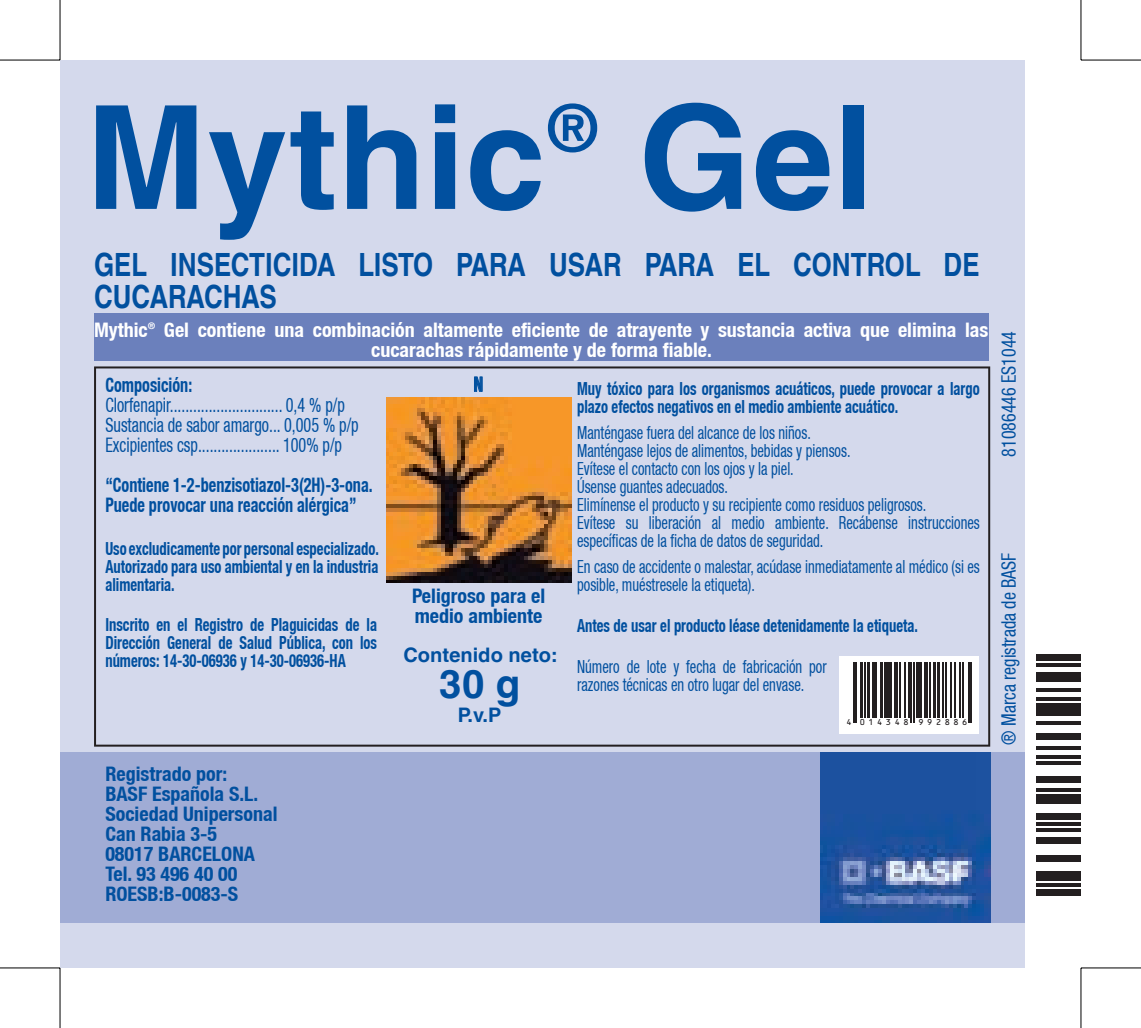
<style>
.page{position:relative;width:1141px;height:1028px;background:#fff}
.page>*{position:absolute;margin:0;border:0;box-sizing:border-box;transform-origin:0 0}
.t1{font:700 144px "Helvetica Linotype";color:#01509f}
.t2{font:700 64.8px "Helvetica Linotype";color:#01509f}
.t3{font:700 40px "Helvetica Linotype";color:#01509f}
.t4{font:700 32px/32px "Helvetica Linotype";color:#01509f;scale:.81 1}
.t5{font:700 condensed 20px/20px "Helvetica Neue LT";color:#01509f}
.t6{font:700 condensed 20px/20px "Helvetica Neue LT";color:#fff}
.t7{font:condensed 20px/20px "Helvetica Neue LT";color:#01509f;scale:.81 1}
.t8{font:700 condensed 20px/20px "Helvetica Neue LT";color:#01509f;scale:.81 1}
.t9{font:condensed 20px "Helvetica Neue LT";color:#01509f;scale:.9 1}
.t10{font:700 20px "Helvetica Linotype";color:#01509f}
.t11{font:condensed 18px/18px "Helvetica Neue LT";color:#01509f;scale:.81 1}
.t12{font:700 condensed 18px/18px "Helvetica Neue LT";color:#01509f;text-align:justify;scale:.81 1}
.t13{font:700 8.8px "Helvetica Linotype";color:#fff}
.t14{font:8px "OCRB";letter-spacing:.355em;color:#231f20}
</style>
<div class="page">
<div style="left:60px;top:60px;width:964px;height:907px;background:#d4d9ec"></div>
<div style="left:1036px;top:654px;width:44px;height:6px;background:#231f20"></div>
<hr style="left:1036px;top:663px;width:44px;height:3px;background:#231f20">
<div style="left:1036px;top:672px;width:44px;height:9px;background:#231f20"></div>
<svg style="left:1036px;top:688px;width:44px;height:3px"></svg>
<hr style="left:1036px;top:697px;width:44px;height:3px;background:#231f20">
<div style="left:1036px;top:703px;width:44px;height:12px;background:#231f20"></div>
<hr style="left:1036px;top:721px;width:44px;height:3px;background:#231f20">
<div style="left:1036px;top:733px;width:44px;height:6px;background:#231f20"></div>
<hr style="left:1036px;top:745px;width:44px;height:3px;background:#231f20">
<svg style="left:1036px;top:755px;width:44px;height:3px"></svg>
<hr style="left:1036px;top:761px;width:44px;height:3px;background:#231f20">
<div style="left:1036px;top:776px;width:44px;height:6px;background:#231f20"></div>
<hr style="left:1036px;top:788px;width:44px;height:3px;background:#231f20">
<div style="left:1036px;top:794px;width:44px;height:9px;background:#231f20"></div>
<div style="left:1036px;top:812px;width:44px;height:6px;background:#231f20"></div>
<svg style="left:1036px;top:822px;width:44px;height:3px"></svg>
<hr style="left:1036px;top:828px;width:44px;height:3px;background:#231f20">
<div style="left:1036px;top:837px;width:44px;height:6px;background:#231f20"></div>
<div style="left:1036px;top:855px;width:44px;height:6px;background:#231f20"></div>
<div style="left:1036px;top:870px;width:44px;height:9px;background:#231f20"></div>
<hr style="left:1036px;top:882px;width:44px;height:3px;background:#231f20">
<div style="left:1036px;top:889px;width:44px;height:6px;background:#231f20"></div>
<svg style="left:94px;top:366px;width:896px;height:380px"></svg>
<div style="left:60px;top:752px;width:964px;height:170px;background:#a0acd5"></div>
<img style="left:820px;top:752px;width:170px;height:170px">
<div style="left:94px;top:313px;width:894px;height:47px;background:#6b80bc"></div>
<svg style="left:839px;top:655px;width:139px;height:78px;background:#dad9da"></svg>
<hr style="left:853px;top:662px;width:1px;height:60px;background:#231f20">
<hr style="left:855px;top:662px;width:1px;height:60px;background:#231f20">
<hr style="left:860px;top:662px;width:3px;height:55px;background:#231f20">
<hr style="left:864px;top:662px;width:1px;height:55px;background:#231f20">
<hr style="left:866px;top:662px;width:3px;height:55px;background:#231f20">
<hr style="left:871px;top:662px;width:3px;height:55px;background:#231f20">
<hr style="left:875px;top:662px;width:1px;height:55px;background:#231f20">
<hr style="left:880px;top:662px;width:3px;height:55px;background:#231f20">
<div style="left:884px;top:662px;width:5px;height:55px;background:#231f20"></div>
<hr style="left:890px;top:662px;width:1px;height:55px;background:#231f20">
<hr style="left:894px;top:662px;width:4px;height:55px;background:#231f20">
<hr style="left:899px;top:662px;width:1px;height:55px;background:#231f20">
<hr style="left:904px;top:662px;width:1px;height:55px;background:#231f20">
<hr style="left:908px;top:662px;width:1px;height:55px;background:#231f20">
<hr style="left:910px;top:662px;width:2px;height:60px;background:#231f20">
<hr style="left:913px;top:662px;width:1px;height:60px;background:#231f20">
<svg style="left:915px;top:662px;width:4px;height:55px"></svg>
<hr style="left:920px;top:662px;width:2px;height:55px;background:#231f20">
<hr style="left:924px;top:662px;width:4px;height:55px;background:#231f20">
<hr style="left:929px;top:662px;width:1px;height:55px;background:#231f20">
<hr style="left:933px;top:662px;width:2px;height:55px;background:#231f20">
<hr style="left:937px;top:662px;width:2px;height:55px;background:#231f20">
<hr style="left:942px;top:662px;width:1px;height:55px;background:#231f20">
<hr style="left:945px;top:662px;width:2px;height:55px;background:#231f20">
<hr style="left:950px;top:662px;width:2px;height:55px;background:#231f20">
<hr style="left:954px;top:662px;width:1px;height:55px;background:#231f20">
<hr style="left:959px;top:662px;width:1px;height:55px;background:#231f20">
<hr style="left:962px;top:662px;width:1px;height:55px;background:#231f20">
<hr style="left:968px;top:662px;width:1px;height:60px;background:#231f20">
<hr style="left:970px;top:662px;width:2px;height:60px;background:#231f20">
<svg style="left:472px;top:375px;width:12px;height:18px"></svg>
<img style="left:386px;top:397px;width:185px;height:185px">
<div style="left:0;top:965px;width:60px;height:5px;background:#8d8d8d"></div>
<div style="left:1080px;top:965px;width:60px;height:5px;background:#8d8d8d"></div>
<hr style="left:58px;top:967px;width:4px;height:60px;background:#fff">
<svg style="left:1081px;top:0;width:1px;height:59px"></svg>
<svg style="left:1081px;top:968px;width:2px;height:59px"></svg>
<hr style="left:0;top:59px;width:60px;height:2px;background:#000">
<hr style="left:1080px;top:59px;width:60px;height:2px;background:#000">
<hr style="left:0;top:966px;width:60px;height:2px;background:#000">
<hr style="left:1080px;top:966px;width:60px;height:2px;background:#000">
<hr style="left:59px;top:0;width:2px;height:60px;background:#000">
<hr style="left:59px;top:967px;width:2px;height:60px;background:#000">
<hr style="left:1080px;top:0;width:1px;height:60px;background:#000">
<hr style="left:1080px;top:967px;width:1px;height:60px;background:#000">
<h1 class="t1" style="left:86px;top:75px;width:461px">Mythic</h1>
<h2 class="t2" style="left:545px;top:91px;width:56px">®</h2>
<h1 class="t1" style="left:638px;top:75px;width:236px">Gel</h1>
<h3 class="t4" style="left:94px;top:249px;width:1094px">GEL INSECTICIDA LISTO PARA USAR PARA EL CONTROL DE<br>CUCARACHAS</h3>
<p class="t6" style="left:94px;top:319px;width:55px">Mythic</p>
<p class="t13" style="left:148px;top:320px;width:9px">®</p>
<p class="t6" style="left:371px;top:319px;width:619px;text-indent:-207px">Gel contiene una combinación altamente eficiente de atrayente y sustancia activa que elimina las cucarachas rápidamente y de forma fiable.</p>
<p class="t8" style="left:105px;top:374px;width:109px">Composición:</p>
<p class="t7" style="left:105px;top:395px;width:314px">Clorfenapir............................. 0,4 % p/p<br>Sustancia de sabor amargo... 0,005 % p/p<br>Excipientes csp..................... 100% p/p</p>
<p class="t8" style="left:105px;top:474px;width:331px">“Contiene 1-2-benzisotiazol-3(2H)-3-ona.<br>Puede provocar una reacción alérgica”</p>
<p class="t12" style="left:105px;top:539px;width:339px">Uso excludicamente por personal especializado.<br>Autorizado para uso ambiental y en la industria alimentaria.</p>
<p class="t12" style="left:105px;top:615px;width:337px">Inscrito en el Registro de Plaguicidas de la Dirección General de Salud Pública, con los números: 14-30-06936 y 14-30-06936-HA</p>
<p class="t5" style="left:105px;top:763px;width:174px">Registrado por:<br>BASF Española S.L.<br>Sociedad Unipersonal<br>Can Rabia 3-5<br>08017 BARCELONA<br>Tel. 93 496 40 00<br>ROESB:B-0083-S</p>
<p class="t8" style="left:473px;top:374px;width:13px">N</p>
<p class="t5" style="left:412px;top:585px;width:135px">Peligroso para el medio ambiente</p>
<p class="t10" style="left:403px;top:643px;width:155px">Contenido neto:</p>
<h3 class="t3" style="left:439px;top:660px;width:83px">30 g</h3>
<p class="t10" style="left:458px;top:703px;width:45px">P.v.P</p>
<p class="t12" style="left:577px;top:379px;width:498px">Muy tóxico para los organismos acuáticos, puede provocar a largo plazo efectos negativos en el medio ambiente acuático.</p>
<p class="t11" style="left:577px;top:423px;width:498px">Manténgase fuera del alcance de los niños.<br>Manténgase lejos de alimentos, bebidas y piensos.<br>Evítese el contacto con los ojos y la piel.<br>Úsense guantes adecuados.<br>Elimínense el producto y su recipiente como residuos peligrosos.<br>Evítese su liberación al medio ambiente. Recábense instrucciones específicas de la ficha de datos de seguridad.</p>
<p class="t11" style="left:577px;top:557px;width:498px">En caso de accidente o malestar, acúdase inmediatamente al médico (si es posible, muéstresele la etiqueta).</p>
<p class="t12" style="left:577px;top:615px;width:422px">Antes de usar el producto léase detenidamente la etiqueta.</p>
<p class="t11" style="left:577px;top:657px;width:310px">Número de lote y fecha de fabricación por razones técnicas en otro lugar del envase.</p>
<p class="t14" style="left:846px;top:717px;width:123px">4 014348 992886</p>
<p class="t9" style="left:997px;top:456px;width:141px;rotate:-90deg">81086446 ES1044</p>
<p class="t9" style="left:997px;top:744px;width:215px;rotate:-90deg">® Marca registrada de BASF</p>
</div>
